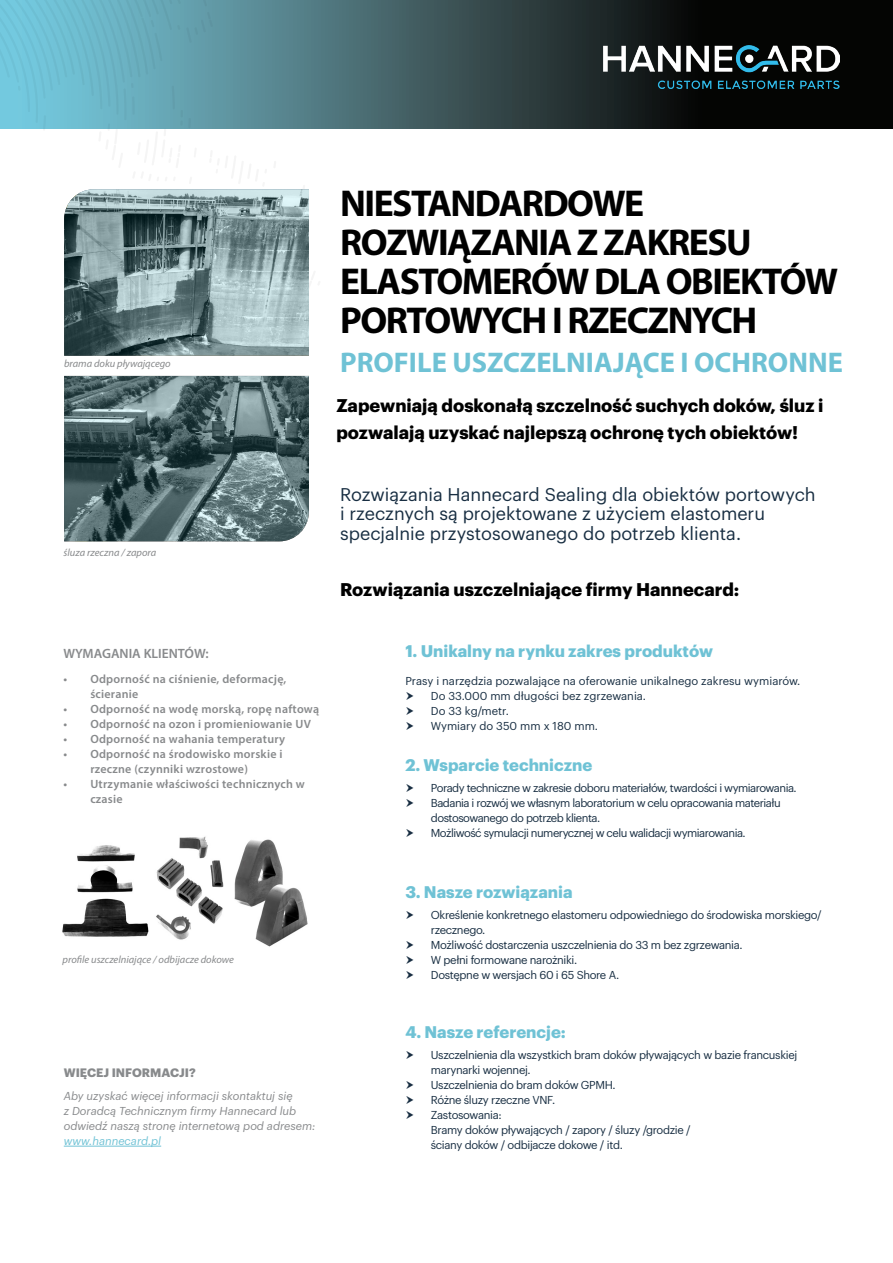
<style>
.page{position:relative;width:893px;height:1263px;background:#fff}
.page>*{position:absolute;margin:0;border:0;box-sizing:border-box;transform-origin:0 0}
.t1{font:700 37.5px/39px "Myriad Pro";letter-spacing:-.04em;color:#000}
.t2{font:700 28.5px "Myriad Pro";color:#6fc2d5}
.HC_-_INTRO{font:700 18px/27px "Graphik";color:#000}
.HC_-_INTRO-2{font:18px/19.5px "Graphik";color:#182e42}
.t3{font:700 16.5px "Graphik";color:#6fc2d5}
.t4{font:600 13.5px "Myriad Pro";color:#888a8c}
.t5{font:600 12px/15px "Myriad Pro";letter-spacing:.02em;color:#888a8c}
.t6{font:700 12px "Graphik";color:#888a8c}
.t7{font:11.25px/15px "Graphik";letter-spacing:-.03em;color:#182e42}
.t8{font:italic 11.25px/15px "Graphik";color:#888a8c}
.t9{font:11.25px "Graphik";color:#182e42}
.t10{font:italic 10.5px "Myriad Pro";color:#888a8c}
.s1{color:#6fc2d5}
</style>
<div class="page">
<svg style="left:321px;top:0;width:572px;height:128px;background:#243233"></svg>
<img style="left:603px;top:45px;width:236px;height:44px">
<img style="left:62px;top:836px;width:246px;height:111px">
<svg style="left:0;top:0;width:321px;height:356px"></svg>
<svg style="left:64px;top:376px;width:245px;height:165px;background:#566c6f"></svg>
<hr style="left:64px;top:1146px;width:97px;height:1px;background:#6fc2d5">
<p class="t10" style="left:64px;top:357px;width:108px">brama doku pływającego</p>
<p class="t10" style="left:64px;top:546px;width:94px">śluza rzeczna / zapora</p>
<p class="t1" style="left:340px;top:183px;width:500px">NIESTANDARDOWE<br>ROZWIĄZANIA Z ZAKRESU<br>ELASTOMERÓW DLA OBIEKTÓW<br>PORTOWYCH I RZECZNYCH</p>
<p class="t2" style="left:340px;top:344px;width:504px">PROFILE USZCZELNIAJĄCE I OCHRONNE</p>
<p class="HC_-_INTRO" style="left:336px;top:390px;width:489px">Zapewniają doskonałą szczelność suchych doków, śluz i pozwalają uzyskać najlepszą ochronę tych obiektów!</p>
<p class="HC_-_INTRO-2" style="left:340px;top:483px;width:477px">Rozwiązania Hannecard Sealing dla obiektów portowych i rzecznych są projektowane z użyciem elastomeru specjalnie przystosowanego do potrzeb klienta.</p>
<p class="HC_-_INTRO" style="left:340px;top:574px;width:401px">Rozwiązania uszczelniające firmy Hannecard:</p>
<p class="t4" style="left:63px;top:645px;width:147px">WYMAGANIA KLIENTÓW:</p>
<p class="t5" style="left:90px;top:671px;width:198px;text-indent:-27px">• Odporność na ciśnienie, deformację, ścieranie</p>
<p class="t5" style="left:63px;top:701px;width:257px">• Odporność na wodę morską, ropę naftową</p>
<p class="t5" style="left:63px;top:716px;width:249px">• Odporność na ozon i promieniowanie UV</p>
<p class="t5" style="left:63px;top:731px;width:223px">• Odporność na wahania temperatury</p>
<p class="t5" style="left:90px;top:746px;width:194px;text-indent:-27px">• Odporność na środowisko morskie i rzeczne (czynniki wzrostowe)</p>
<p class="t5" style="left:90px;top:776px;width:216px;text-indent:-27px">• Utrzymanie właściwości technicznych w czasie</p>
<p class="t3" style="left:405px;top:639px;width:309px">1. Unikalny na rynku zakres produktów</p>
<p class="t9" style="left:405px;top:673px;width:397px">Prasy i narzędzia pozwalające na oferowanie unikalnego zakresu wymiarów.</p>
<p class="t9" style="left:431px;top:688px;width:217px">Do 33.000 mm długości bez zgrzewania.</p>
<p class="t9" style="left:431px;top:703px;width:80px">Do 33 kg/metr.</p>
<p class="t9" style="left:431px;top:718px;width:169px">Wymiary do 350 mm x 180 mm.</p>
<p class="t3" style="left:405px;top:752px;width:188px">2. Wsparcie techniczne</p>
<p class="t7" style="left:431px;top:780px;width:367px">Porady techniczne w zakresie doboru materiałów, twardości i wymiarowania.</p>
<p class="t7" style="left:431px;top:795px;width:351px">Badania i rozwój we własnym laboratorium w celu opracowania materiału dostosowanego do potrzeb klienta.</p>
<p class="t7" style="left:431px;top:825px;width:316px">Możliwość symulacji numerycznej w celu walidacji wymiarowania.</p>
<p class="t10" style="left:63px;top:953px;width:173px">profile uszczelniające / odbijacze dokowe</p>
<p class="t6" style="left:64px;top:1063px;width:133px">WIĘCEJ INFORMACJI?</p>
<p class="t8" style="left:64px;top:1087px;width:253px">Aby uzyskać więcej informacji skontaktuj się<br>z Doradcą Technicznym firmy Hannecard lub odwiedź naszą stronę internetową pod adresem: <span class="s1">www.hannecard.pl</span></p>
<p class="t3" style="left:405px;top:879px;width:169px">3. Nasze rozwiązania</p>
<p class="t7" style="left:431px;top:907px;width:392px">Określenie konkretnego elastomeru odpowiedniego do środowiska morskiego/ rzecznego.</p>
<p class="t7" style="left:431px;top:937px;width:313px">Możliwość dostarczenia uszczelnienia do 33 m bez zgrzewania.</p>
<p class="t7" style="left:431px;top:952px;width:148px">W pełni formowane narożniki.</p>
<p class="t7" style="left:431px;top:967px;width:190px">Dostępne w wersjach 60 i 65 Shore A.</p>
<p class="t3" style="left:405px;top:1019px;width:162px">4. Nasze referencje:</p>
<p class="t7" style="left:431px;top:1046px;width:368px">Uszczelnienia dla wszystkich bram doków pływających w bazie francuskiej marynarki wojennej.</p>
<p class="t7" style="left:431px;top:1076px;width:186px">Uszczelnienia do bram doków GPMH.</p>
<p class="t7" style="left:431px;top:1091px;width:126px">Różne śluzy rzeczne VNF.</p>
<p class="t7" style="left:431px;top:1106px;width:261px">Zastosowania:<br>Bramy doków pływających / zapory / śluzy /grodzie / ściany doków / odbijacze dokowe / itd.</p>
</div>
